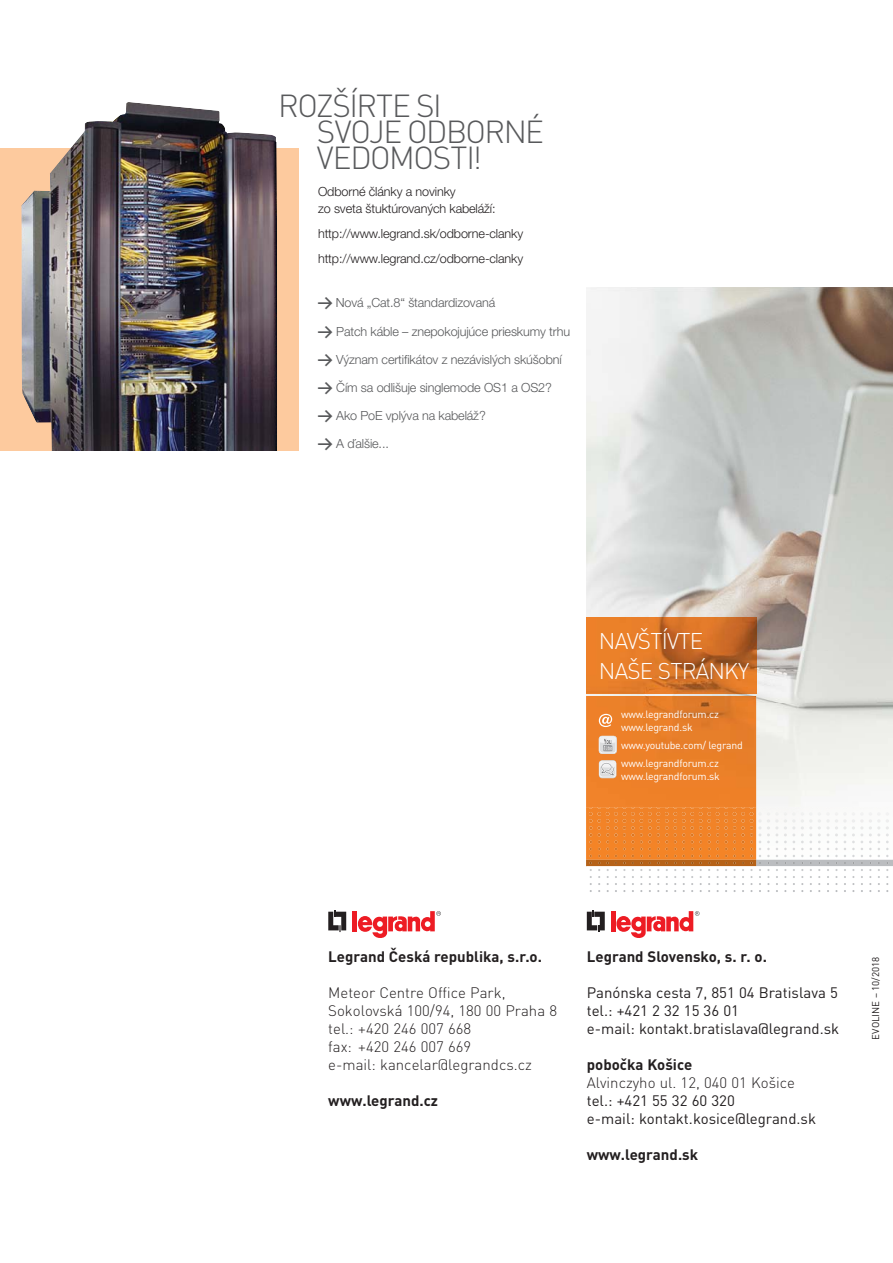
<style>
.page{position:relative;width:893px;height:1263px;background:#fff}
.page>*{position:absolute;margin:0;border:0;box-sizing:border-box;transform-origin:0 0}
.t1{font:300 31.5px/26.2px "DIN Pro";letter-spacing:-.045em;color:#58595b}
.t2{font:300 22.5px/30px "DIN Pro";letter-spacing:-.035em;color:#fff}
.t3{font:300 15px/18px "DIN Pro";color:#231f20}
.t4{font:15px/18px "DIN Pro";color:#231f20}
.t5{font:700 15px "DIN Pro";color:#231f20}
.t6{font:300 12.6px "Helvetica Neue LT Pro";letter-spacing:-.01em;color:#58595b}
.t7{font:300 12.6px/16.8px "Helvetica Neue LT Pro";letter-spacing:-.01em;color:#231f20}
.t8{font:10.5px/12.6px "DIN Pro";letter-spacing:-.02em;color:#fff}
.t9{font:9.75px "DIN Pro";color:#231f20}
.s1{font-family:"Arrowstfb";font-weight:400}
</style>
<div class="page">
<img style="left:586px;top:287px;width:307px;height:417px">
<img style="left:756px;top:704px;width:137px;height:103px">
<img style="left:586px;top:696px;width:170px;height:111px">
<svg style="left:586px;top:807px;width:307px;height:85px"></svg>
<img style="left:586px;top:618px;width:170px;height:76px">
<div style="left:0;top:148px;width:298px;height:302px;background:#fdca9e"></div>
<svg style="left:599px;top:714px;width:13px;height:13px"></svg>
<svg style="left:599px;top:736px;width:17px;height:18px"></svg>
<svg style="left:599px;top:736px;width:17px;height:17px"></svg>
<svg style="left:600px;top:737px;width:16px;height:16px"></svg>
<svg style="left:600px;top:737px;width:16px;height:14px"></svg>
<svg style="left:599px;top:760px;width:17px;height:18px"></svg>
<div style="left:599px;top:761px;width:17px;height:16px;background:#eceded;border-radius:3px"></div>
<div style="left:600px;top:761px;width:15px;height:16px;background:#e5e5e6;border-radius:3px"></div>
<svg style="left:600px;top:760px;width:15px;height:16px"></svg>
<svg style="left:587px;top:910px;width:18px;height:22px"></svg>
<div style="left:611px;top:911px;width:5px;height:20px;background:#ed1c24"></div>
<svg style="left:616px;top:911px;width:83px;height:27px"></svg>
<svg style="left:328px;top:910px;width:18px;height:22px"></svg>
<hr style="left:353px;top:911px;width:4px;height:20px;background:#ed1c24">
<svg style="left:358px;top:911px;width:83px;height:27px"></svg>
<img style="left:21px;top:102px;width:256px;height:348px">
<h1 class="t1" style="left:317px;top:96px;width:229px;text-indent:-39px">ROZŠÍRTE SI<br>SVOJE ODBORNÉ<br>VEDOMOSTI!</h1>
<p class="t7" style="left:318px;top:185px;width:179px">Odborné články a novinky<br>zo sveta štuktúrovaných kabeláží:</p>
<p class="t7" style="left:318px;top:223px;width:207px;line-height:25.2px">http://www.legrand.sk/odborne-clanky http://www.legrand.cz/odborne-clanky</p>
<p class="t6" style="left:318px;top:298px;width:179px"><span class="s1">t</span> Nová „Cat.8“ štandardizovaná</p>
<p class="t6" style="left:318px;top:327px;width:254px"><span class="s1">t</span> Patch káble – znepokojujúce prieskumy trhu</p>
<p class="t6" style="left:318px;top:355px;width:245px"><span class="s1">t</span> Význam certifikátov z nezávislých skúšobní</p>
<p class="t6" style="left:318px;top:383px;width:235px"><span class="s1">t</span> Čím sa odlišuje singlemode OS1 a OS2?</p>
<p class="t6" style="left:318px;top:411px;width:169px"><span class="s1">t</span> Ako PoE vplýva na kabeláž?</p>
<p class="t6" style="left:318px;top:439px;width:72px"><span class="s1">t</span> A ďalšie...</p>
<h2 class="t2" style="left:599px;top:629px;width:152px">NAVŠTÍVTE<br>NAŠE STRÁNKY</h2>
<p class="t8" style="left:621px;top:709px;width:99px">www.legrandforum.cz www.legrand.sk</p>
<p class="t8" style="left:621px;top:737px;width:123px;line-height:18.1px">www.youtube.com/ legrand www.legrandforum.cz</p>
<p class="t8" style="left:621px;top:771px;width:100px">www.legrandforum.sk</p>
<p class="t5" style="left:328px;top:951px;width:215px">Legrand Česká republika, s.r.o.</p>
<p class="t3" style="left:328px;top:985px;width:230px">Meteor Centre Office Park,<br>Sokolovská 100/94, 180 00 Praha 8 tel.: +420 246 007 668<br>fax: +420 246 007 669<br>e-mail: kancelar@legrandcs.cz</p>
<p class="t5" style="left:328px;top:1095px;width:111px">www.legrand.cz</p>
<p class="t5" style="left:587px;top:951px;width:182px">Legrand Slovensko, s. r. o.</p>
<p class="t4" style="left:587px;top:985px;width:254px">Panónska cesta 7, 851 04 Bratislava 5 tel.: +421 2 32 15 36 01<br>e-mail: kontakt.bratislava@legrand.sk</p>
<p class="t5" style="left:587px;top:1059px;width:107px">pobočka Košice</p>
<p class="t3" style="left:587px;top:1075px;width:210px">Alvinczyho ul. 12, 040 01 Košice</p>
<p class="t4" style="left:587px;top:1093px;width:231px">tel.: +421 55 32 60 320<br>e-mail: kontakt.kosice@legrand.sk</p>
<p class="t5" style="left:587px;top:1149px;width:113px">www.legrand.sk</p>
<p class="t9" style="left:872px;top:1039px;width:84px;rotate:-90deg">EVOLINE – 10/2018</p>
</div>
